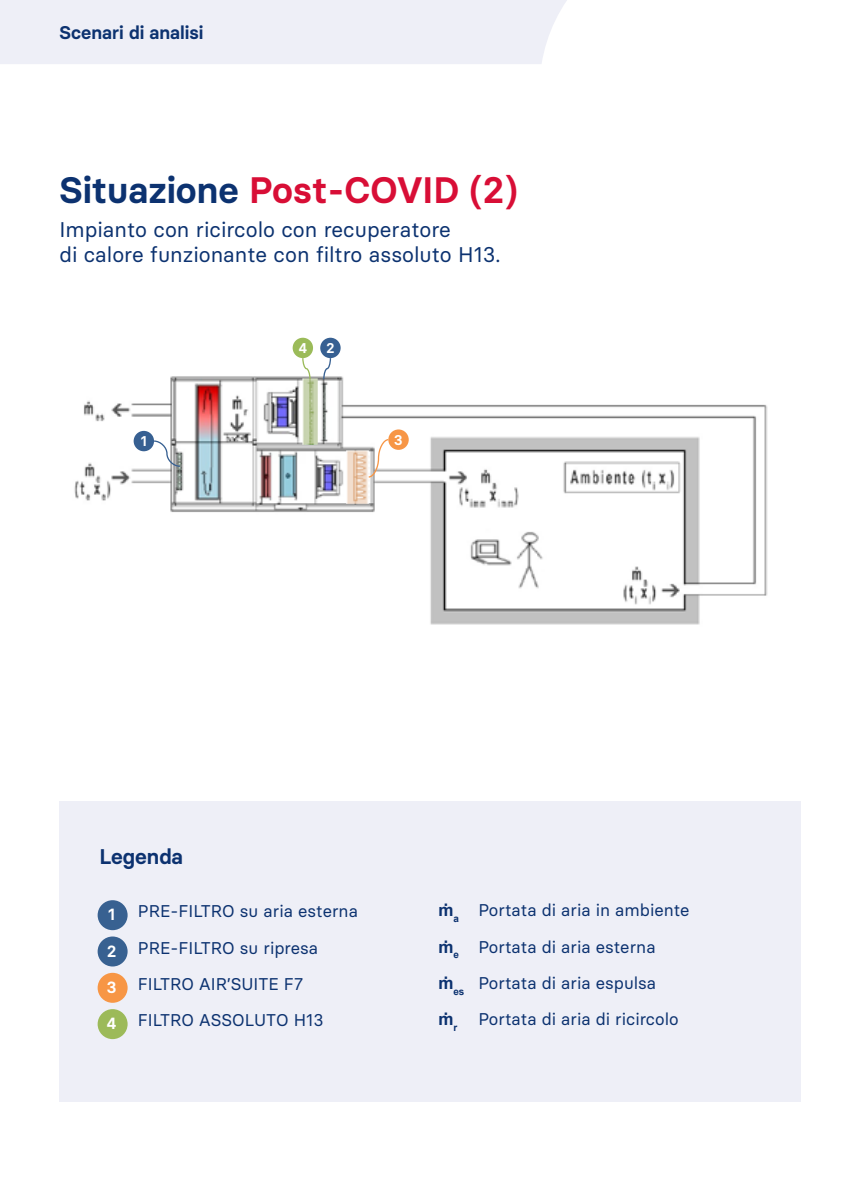
<style>
.page{position:relative;width:842px;height:1191px;background:#fff}
.page>*{position:absolute;margin:0;border:0;box-sizing:border-box;transform-origin:0 0}
.t1{font:600 36.8px "Basier Circle";color:#d80e36}
.t2{font:21.2px/25.4px "Basier Circle";color:#0c3270}
.t3{font:600 21.2px "Basier Circle";color:#0c3270}
.t4{font:600 18.4px "Basier Circle";color:#0c3270}
.t5{font:17px/36.2px "Basier Circle";color:#0c3270}
.t6{font:600 16.2px "Basier Circle";color:#fff}
.t7{font:600 14.2px "Basier Circle";color:#fff}
.s1{color:#0c3270}
.s2{font-family:"Arial";font-weight:700}
</style>
<div class="page">
<div style="left:0;top:0;width:567px;height:64px;background:#eeeff7"></div>
<img style="left:74px;top:376px;width:694px;height:249px">
<img style="left:302px;top:379px;width:16px;height:65px">
<img style="left:347px;top:451px;width:22px;height:52px">
<svg style="left:153px;top:440px;width:28px;height:27px"></svg>
<svg style="left:322px;top:357px;width:10px;height:23px"></svg>
<svg style="left:367px;top:438px;width:23px;height:40px"></svg>
<div style="left:293px;top:338px;width:20px;height:20px;background:#9bbb59;border-radius:50%"></div>
<svg style="left:301px;top:357px;width:10px;height:23px"></svg>
<div style="left:320px;top:338px;width:21px;height:20px;background:#376092;border-radius:50%"></div>
<div style="left:388px;top:429px;width:21px;height:21px;background:#f79646;border-radius:50%"></div>
<div style="left:134px;top:431px;width:20px;height:20px;background:#376092;border-radius:50%"></div>
<div style="left:60px;top:801px;width:741px;height:300px;background:#eeeff7"></div>
<div style="left:98px;top:900px;width:30px;height:30px;background:#386191;border-radius:50%"></div>
<div style="left:98px;top:936px;width:30px;height:30px;background:#386191;border-radius:50%"></div>
<div style="left:98px;top:972px;width:30px;height:30px;background:#f79645;border-radius:50%"></div>
<div style="left:98px;top:1009px;width:30px;height:30px;background:#9cba59;border-radius:50%"></div>
<p class="t4" style="left:60px;top:21px;width:145px">Scenari di analisi</p>
<h1 class="t1" style="left:60px;top:167px;width:459px"><span class="s1">Situazione</span> Post-COVID (2)</h1>
<p class="t2" style="left:60px;top:216px;width:442px">Impianto con ricircolo con recuperatore<br>di calore funzionante con filtro assoluto H13.</p>
<p class="t7" style="left:299px;top:339px;width:10px">4</p>
<p class="t7" style="left:326px;top:339px;width:10px">2</p>
<p class="t7" style="left:141px;top:432px;width:8px">1</p>
<p class="t7" style="left:394px;top:431px;width:10px">3</p>
<p class="t3" style="left:100px;top:843px;width:85px">Legenda</p>
<p class="t6" style="left:108px;top:904px;width:8px">1</p>
<p class="t5" style="left:138px;top:893px;width:222px">PRE-FILTRO su aria esterna</p>
<p class="t6" style="left:107px;top:941px;width:11px">2</p>
<p class="t5" style="left:107px;top:929px;width:213px;text-indent:31px">PRE-FILTRO su ripresa<br><sub>3</sub> FILTRO AIR’SUITE F7</p>
<p class="t6" style="left:107px;top:1013px;width:11px">4</p>
<p class="t5" style="left:138px;top:1002px;width:187px">FILTRO ASSOLUTO H13</p>
<p class="t5" style="left:438px;top:892px;width:253px"><span class="s2">ṁ</span><sub>a</sub> Portata di aria in ambiente <span class="s2">ṁ</span><sub>e</sub> Portata di aria esterna<br><span class="s2">ṁ</span><sub>es</sub> Portata di aria espulsa<br><span class="s2">ṁ</span><sub>r</sub> Portata di aria di ricircolo</p>
</div>
